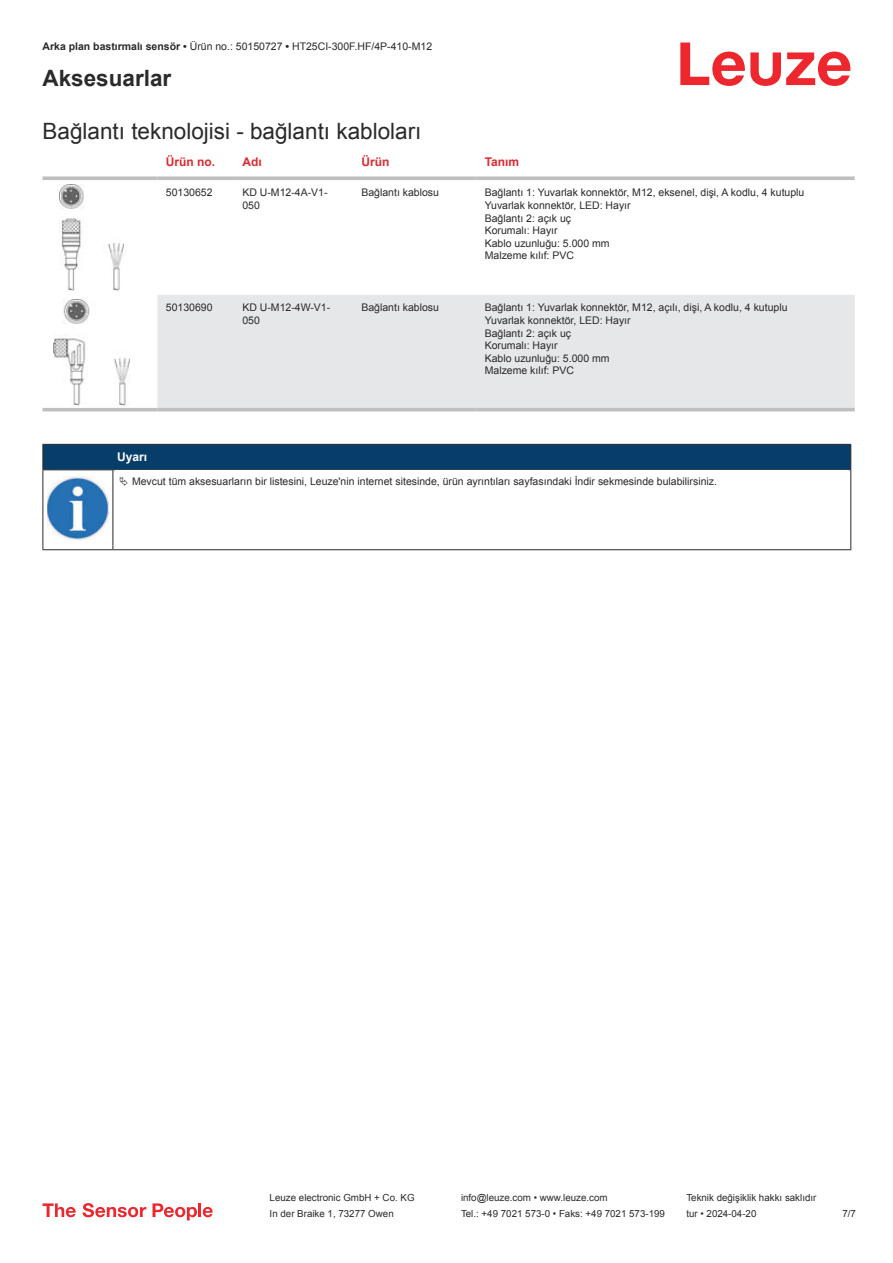
<style>
.page{position:relative;width:893px;height:1263px;background:#fff}
.page>*{position:absolute;margin:0;border:0;box-sizing:border-box;transform-origin:0 0}
.t1{font:22.5px "Arial";color:#2b292a}
.t2{font:700 22.5px "Arial";color:#2b292a}
.t3{font:700 12px "Arial";color:#db2a30}
.t4{font:700 12px "Arial";color:#fff}
.t5{font:10.5px/12.6px "Arial";color:#2b292a}
.t6{font:9.75px "Arial";color:#2b292a}
.s1{font-weight:700}
</style>
<div class="page">
<svg style="left:680px;top:43px;width:170px;height:43px"></svg>
<svg style="left:43px;top:342px;width:812px;height:70px"></svg>
<div style="left:157px;top:295px;width:698px;height:113px;background:#e6e7e9"></div>
<svg style="left:43px;top:176px;width:114px;height:4px"></svg>
<svg style="left:157px;top:176px;width:77px;height:4px"></svg>
<svg style="left:234px;top:176px;width:119px;height:4px"></svg>
<svg style="left:353px;top:176px;width:123px;height:4px"></svg>
<svg style="left:476px;top:176px;width:379px;height:4px;background:#c4c6c8"></svg>
<hr style="left:43px;top:408px;width:114px;height:3px;background:#bdbfc1">
<hr style="left:157px;top:408px;width:77px;height:3px;background:#bdbfc1">
<hr style="left:234px;top:408px;width:119px;height:3px;background:#bdbfc1">
<hr style="left:353px;top:408px;width:123px;height:3px;background:#bdbfc1">
<hr style="left:476px;top:408px;width:379px;height:3px;background:#bdbfc1">
<img style="left:59px;top:184px;width:65px;height:107px">
<img style="left:54px;top:299px;width:75px;height:106px">
<div style="left:43px;top:444px;width:808px;height:26px;background:#063d69"></div>
<hr style="left:113px;top:469px;width:738px;height:1px;background:#2b292a">
<hr style="left:43px;top:470px;width:1px;height:75px;background:#2b292a">
<hr style="left:113px;top:470px;width:1px;height:75px;background:#2b292a">
<hr style="left:850px;top:470px;width:1px;height:75px;background:#2b292a">
<hr style="left:43px;top:549px;width:70px;height:1px;background:#2b292a">
<hr style="left:113px;top:549px;width:738px;height:1px;background:#2b292a">
<img style="left:47px;top:476px;width:61px;height:63px">
<svg style="left:43px;top:1203px;width:33px;height:14px"></svg>
<svg style="left:83px;top:1203px;width:63px;height:14px"></svg>
<svg style="left:153px;top:1203px;width:44px;height:17px"></svg>
<hr style="left:198px;top:1203px;width:3px;height:14px;background:#ed272d">
<svg style="left:203px;top:1207px;width:10px;height:10px"></svg>
<p class="t5" style="left:43px;top:41px;width:391px"><span class="s1">Arka plan bastırmalı sensör •</span> Ürün no.: 50150727 <span class="s1">•</span> HT25CI-300F.HF/4P-410-M12</p>
<h1 class="t2" style="left:43px;top:63px;width:130px">Aksesuarlar</h1>
<h1 class="t1" style="left:43px;top:116px;width:380px">Bağlantı teknolojisi - bağlantı kabloları</h1>
<p class="t3" style="left:166px;top:153px;width:51px">Ürün no.</p>
<p class="t3" style="left:242px;top:153px;width:21px">Adı</p>
<p class="t3" style="left:361px;top:157px;width:29px">Ürün</p>
<p class="t3" style="left:485px;top:153px;width:36px">Tanım</p>
<p class="t5" style="left:166px;top:186px;width:48px">50130652</p>
<p class="t5" style="left:242px;top:187px;width:87px">KD U-M12-4A-V1-<br>050</p>
<p class="t5" style="left:361px;top:186px;width:79px">Bağlantı kablosu</p>
<p class="t5" style="left:485px;top:186px;width:321px">Bağlantı 1: Yuvarlak konnektör, M12, eksenel, dişi, A kodlu, 4 kutuplu<br>Yuvarlak konnektör, LED: Hayır<br>Bağlantı 2: açık uç<br>Korumalı: Hayır<br>Kablo uzunluğu: 5.000 mm<br>Malzeme kılıf: PVC</p>
<p class="t5" style="left:166px;top:301px;width:48px">50130690</p>
<p class="t5" style="left:242px;top:302px;width:89px">KD U-M12-4W-V1-<br>050</p>
<p class="t5" style="left:361px;top:301px;width:79px">Bağlantı kablosu</p>
<p class="t5" style="left:485px;top:301px;width:304px">Bağlantı 1: Yuvarlak konnektör, M12, açılı, dişi, A kodlu, 4 kutuplu<br>Yuvarlak konnektör, LED: Hayır<br>Bağlantı 2: açık uç<br>Korumalı: Hayır<br>Kablo uzunluğu: 5.000 mm<br>Malzeme kılıf: PVC</p>
<p class="t4" style="left:117px;top:449px;width:32px">Uyarı</p>
<p class="t5" style="left:132px;top:474px;width:586px">Mevcut tüm aksesuarların bir listesini, Leuze'nin internet sitesinde, ürün ayrıntıları sayfasındaki İndir sekmesinde bulabilirsiniz.</p>
<p class="t6" style="left:270px;top:1191px;width:146px">Leuze electronic GmbH + Co. KG</p>
<p class="t6" style="left:461px;top:1191px;width:148px">info@leuze.com • www.leuze.com</p>
<p class="t6" style="left:686px;top:1191px;width:132px">Teknik değişiklik hakkı saklıdır</p>
<p class="t6" style="left:270px;top:1207px;width:126px">In der Braike 1, 73277 Owen</p>
<p class="t6" style="left:461px;top:1207px;width:205px">Tel.: +49 7021 573-0 • Faks: +49 7021 573-199</p>
<p class="t6" style="left:686px;top:1207px;width:72px">tur • 2024-04-20</p>
<p class="t6" style="left:842px;top:1210px;width:15px">7 /7</p>
</div>
